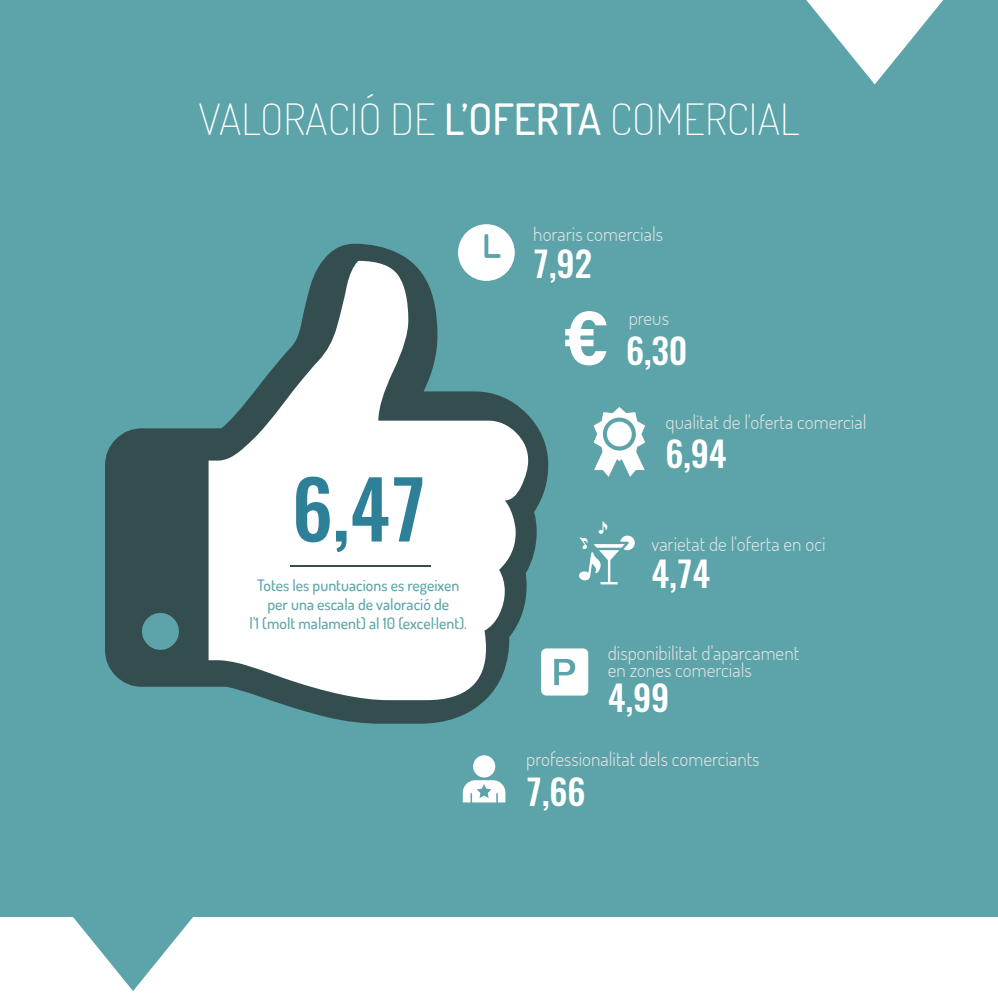
<style>
.page{position:relative;width:998px;height:1002px;background:#fff}
.page>*{position:absolute;margin:0;border:0;box-sizing:border-box;transform-origin:0 0}
.t1{font:500 79.27px "Oswald";color:#2e8099}
.t2{font:200 43.05px "Dosis";color:#fff}
.t3{font:500 35px "Oswald";color:#fff}
.t4{font:300 19.25px/17.5px "Dosis";color:#e6e6e6}
.t5{font:500 15.75px/18.9px "Dosis";color:#5ca4a9;text-align:center}
.s1{font-weight:500}
</style>
<div class="page">
<div style="left:0;top:0;width:998px;height:916px;background:#5ca4a9"></div>
<svg style="left:11px;top:916px;width:244px;height:75px"></svg>
<svg style="left:806px;top:0;width:137px;height:84px"></svg>
<svg style="left:593px;top:407px;width:52px;height:70px"></svg>
<svg style="left:459px;top:224px;width:55px;height:20px"></svg>
<svg style="left:565px;top:311px;width:41px;height:54px"></svg>
<svg style="left:548px;top:648px;width:40px;height:47px;background:#e5f0f1"></svg>
<div style="left:473px;top:755px;width:22px;height:22px;background:#fff;border-radius:50%"></div>
<svg style="left:463px;top:780px;width:42px;height:22px"></svg>
<svg style="left:579px;top:521px;width:55px;height:63px"></svg>
<svg style="left:105px;top:244px;width:443px;height:480px"></svg>
<svg style="left:208px;top:261px;width:320px;height:439px;fill:#fff"></svg>
<hr style="left:290px;top:565px;width:140px;height:1px;background:#344e4f">
<h2 class="t2" style="left:198px;top:91px;width:602px">VALORACIÓ DE <span class="s1">L’OFERTA</span> COMERCIAL</h2>
<p class="t4" style="left:533px;top:225px;width:131px">horaris comercials</p>
<h1 class="t1" style="left:292px;top:468px;width:135px">6,47</h1>
<p class="t5" style="left:249px;top:576px;width:219px">Totes les puntuacions es regeixen per una escala de valoració de<br>l'1 (molt malament) al 10 (excel·lent).</p>
<h3 class="t3" style="left:533px;top:245px;width:60px">7,92</h3>
<p class="t4" style="left:628px;top:309px;width:42px">preus</p>
<h3 class="t3" style="left:626px;top:333px;width:62px">6,30</h3>
<p class="t4" style="left:665px;top:412px;width:202px">qualitat de l'oferta comercial</p>
<h3 class="t3" style="left:665px;top:435px;width:63px">6,94</h3>
<p class="t4" style="left:651px;top:535px;width:176px">varietat de l'oferta en oci</p>
<h3 class="t3" style="left:651px;top:555px;width:61px">4,74</h3>
<p class="t4" style="left:607px;top:643px;width:193px">disponibilitat d'aparcament en zones comercials</p>
<h3 class="t3" style="left:607px;top:679px;width:63px">4,99</h3>
<p class="t4" style="left:526px;top:749px;width:235px">professionalitat dels comerciants</p>
<h3 class="t3" style="left:526px;top:774px;width:61px">7,66</h3>
</div>
